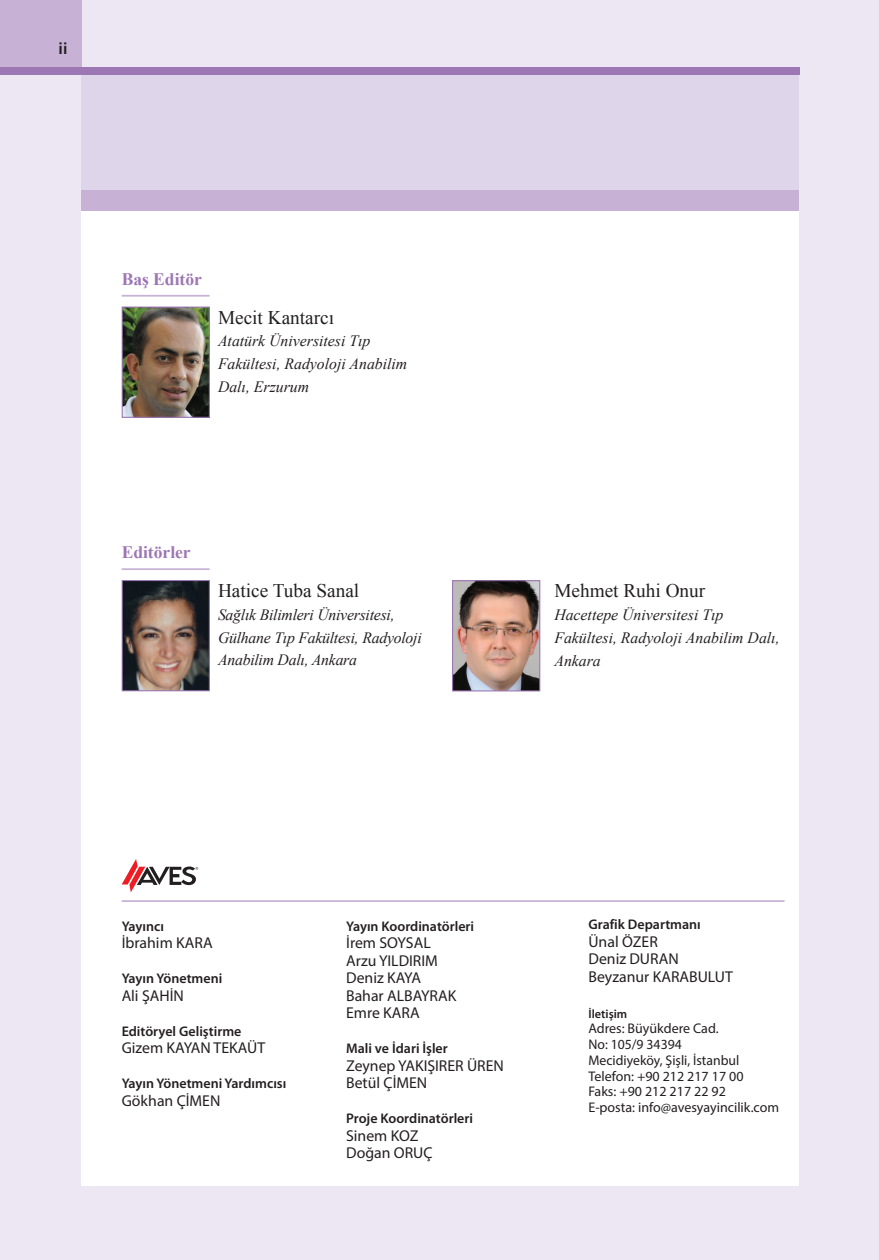
<style>
.page{position:relative;width:879px;height:1260px;background:#fff}
.page>*{position:absolute;margin:0;border:0;box-sizing:border-box;transform-origin:0 0}
.t1{font:19.25px "Times New Roman";color:#231f20}
.t2{font:700 17.5px "Times New Roman";color:#9d76b4}
.t3{font:italic 15.75px/22.8px "Times New Roman";color:#231f20}
.t4{font:15.75px "Myriad Pro";color:#231f20}
.t5{font:15.75px "Frutiger Bold Tr";color:#231f20}
.t6{font:600 14px "Myriad Pro";color:#231f20}
.t7{font:14px "Myriad Pro";color:#231f20}
.t8{font:600 12.25px "Myriad Pro";color:#231f20}
</style>
<div class="page">
<div style="left:0;top:0;width:878px;height:1260px;background:#ede7f3"></div>
<div style="left:0;top:0;width:82px;height:68px;background:#c7b2d6"></div>
<div style="left:82px;top:75px;width:716px;height:1111px;background:#fff"></div>
<div style="left:82px;top:68px;width:716px;height:122px;background:#dfd5ea"></div>
<div style="left:82px;top:190px;width:716px;height:21px;background:#c7b2d6"></div>
<div style="left:0;top:68px;width:798px;height:7px;background:#9d76b4"></div>
<svg style="left:122px;top:859px;width:76px;height:33px"></svg>
<img style="left:454px;top:582px;width:84px;height:107px">
<div style="left:452px;top:580px;width:88px;height:111px;border:1px solid #9d76b4"></div>
<img style="left:124px;top:309px;width:84px;height:107px">
<div style="left:122px;top:307px;width:88px;height:111px;border:1px solid #9d76b4"></div>
<hr style="left:122px;top:295px;width:87px;height:2px;background:#c7b2d6">
<img style="left:124px;top:582px;width:84px;height:107px">
<div style="left:122px;top:580px;width:88px;height:111px;border:1px solid #9d76b4"></div>
<hr style="left:122px;top:568px;width:87px;height:2px;background:#c7b2d6">
<hr style="left:122px;top:900px;width:662px;height:2px;background:#c7b2d6">
<p class="t5" style="left:59px;top:39px;width:11px">ii</p>
<p class="t2" style="left:122px;top:267px;width:82px">Baş Editör</p>
<p class="t1" style="left:218px;top:304px;width:118px">Mecit Kantarcı</p>
<p class="t3" style="left:218px;top:329px;width:191px">Atatürk Üniversitesi Tıp<br>Fakültesi, Radyoloji Anabilim<br>Dalı, Erzurum</p>
<p class="t2" style="left:122px;top:540px;width:71px">Editörler</p>
<p class="t1" style="left:218px;top:578px;width:143px">Hatice Tuba Sanal</p>
<p class="t3" style="left:218px;top:603px;width:205px">Sağlık Bilimleri Üniversitesi,<br>Gülhane Tıp Fakültesi, Radyoloji<br>Anabilim Dalı, Ankara</p>
<p class="t1" style="left:554px;top:578px;width:152px">Mehmet Ruhi Onur</p>
<p class="t3" style="left:554px;top:603px;width:227px">Hacettepe Üniversitesi Tıp<br>Fakültesi, Radyoloji Anabilim Dalı,<br>Ankara</p>
<p class="t6" style="left:122px;top:917px;width:44px">Yayıncı</p>
<p class="t4" style="left:122px;top:933px;width:92px">İbrahim KARA</p>
<p class="t6" style="left:122px;top:970px;width:102px">Yayın Yönetmeni</p>
<p class="t4" style="left:122px;top:986px;width:64px">Ali ŞAHİN</p>
<p class="t6" style="left:122px;top:1022px;width:121px">Editöryel Geliştirme</p>
<p class="t4" style="left:122px;top:1038px;width:145px">Gizem KAYAN TEKAÜT</p>
<p class="t6" style="left:122px;top:1075px;width:166px">Yayın Yönetmeni Yardımcısı</p>
<p class="t4" style="left:122px;top:1091px;width:100px">Gökhan ÇİMEN</p>
<p class="t6" style="left:346px;top:917px;width:129px">Yayın Koordinatörleri</p>
<p class="t4" style="left:346px;top:933px;width:86px">İrem SOYSAL</p>
<p class="t4" style="left:346px;top:951px;width:93px">Arzu YILDIRIM</p>
<p class="t4" style="left:346px;top:968px;width:76px">Deniz KAYA</p>
<p class="t4" style="left:346px;top:986px;width:112px">Bahar ALBAYRAK</p>
<p class="t4" style="left:346px;top:1003px;width:75px">Emre KARA</p>
<p class="t6" style="left:346px;top:1040px;width:103px">Mali ve İdari İşler</p>
<p class="t4" style="left:346px;top:1056px;width:159px">Zeynep YAKIŞIRER ÜREN</p>
<p class="t4" style="left:346px;top:1073px;width:83px">Betül ÇİMEN</p>
<p class="t6" style="left:346px;top:1110px;width:128px">Proje Koordinatörleri</p>
<p class="t4" style="left:346px;top:1126px;width:74px">Sinem KOZ</p>
<p class="t4" style="left:346px;top:1143px;width:88px">Doğan ORUÇ</p>
<p class="t6" style="left:588px;top:916px;width:114px">Grafik Departmanı</p>
<p class="t4" style="left:588px;top:932px;width:71px">Ünal ÖZER</p>
<p class="t4" style="left:588px;top:949px;width:92px">Deniz DURAN</p>
<p class="t4" style="left:588px;top:967px;width:146px">Beyzanur KARABULUT</p>
<p class="t8" style="left:588px;top:1006px;width:40px">İletişim</p>
<p class="t7" style="left:588px;top:1020px;width:132px">Adres: Büyükdere Cad.</p>
<p class="t7" style="left:588px;top:1036px;width:95px">No: 105/9 34394</p>
<p class="t7" style="left:588px;top:1052px;width:152px">Mecidiyeköy, Şişli, İstanbul</p>
<p class="t7" style="left:588px;top:1067px;width:156px">Telefon: +90 212 217 17 00</p>
<p class="t7" style="left:588px;top:1083px;width:139px">Faks: +90 212 217 22 92</p>
<p class="t7" style="left:588px;top:1099px;width:192px">E-posta: info@avesyayincilik.com</p>
</div>
